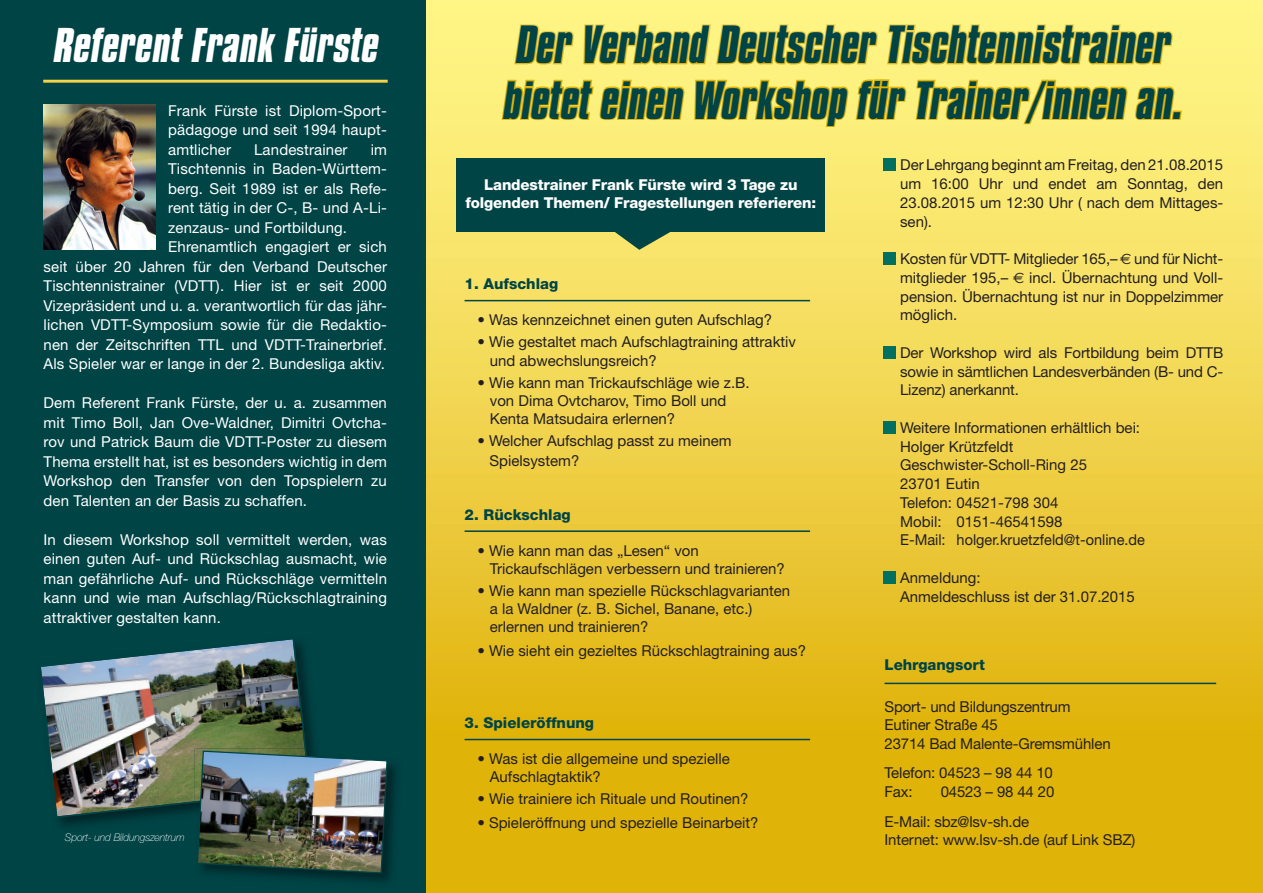
<style>
.page{position:relative;width:1263px;height:893px;background:#fff}
.page>*{position:absolute;margin:0;border:0;box-sizing:border-box;transform-origin:0 0}
.t1{font:italic 700 46.35px/55.7px "Compacta BT";color:#004446}
.t2{font:italic 700 42px "Compacta BT";letter-spacing:.01em;color:#fff}
.t3{font:15px/18.8px "Helvetica Neue";color:#231f20}
.t4{font:15px/19.5px "Helvetica Neue";letter-spacing:.01em;color:#fff;text-align:justify}
.t5{font:800 15px/18px "Helvetica Neue";letter-spacing:-.01em;color:#fff;text-align:center}
.t6{font:800 15px "Helvetica Neue";color:#004446}
.t7{font:italic 100 10.5px "Helvetica Neue";letter-spacing:-.01em;color:#fff}
.s1{font-family:"Euro Sans"}
</style>
<div class="page">
<div style="left:425px;top:0;width:838px;height:893px;background:linear-gradient(to bottom,#fff991,#dba900)"></div>
<div style="left:883px;top:159px;width:12px;height:12px;background:#017060"></div>
<div style="left:883px;top:253px;width:12px;height:12px;background:#017060"></div>
<div style="left:883px;top:346px;width:12px;height:13px;background:#017060"></div>
<div style="left:883px;top:421px;width:12px;height:13px;background:#017060"></div>
<div style="left:883px;top:571px;width:12px;height:13px;background:#017060"></div>
<hr style="left:884px;top:683px;width:332px;height:1px;background:#004446">
<svg style="left:513px;top:23px;width:62px;height:43px"></svg>
<svg style="left:582px;top:23px;width:297px;height:43px"></svg>
<svg style="left:886px;top:23px;width:288px;height:43px"></svg>
<svg style="left:500px;top:78px;width:186px;height:43px"></svg>
<svg style="left:693px;top:78px;width:215px;height:50px"></svg>
<svg style="left:914px;top:78px;width:269px;height:47px"></svg>
<div style="left:456px;top:158px;width:369px;height:74px;background:#004446"></div>
<hr style="left:465px;top:300px;width:345px;height:1px;background:#004446">
<hr style="left:465px;top:530px;width:345px;height:2px;background:#004446">
<hr style="left:465px;top:739px;width:345px;height:1px;background:#004446">
<svg style="left:608px;top:232px;width:66px;height:18px"></svg>
<div style="left:0;top:0;width:425px;height:893px;background:#004446"></div>
<hr style="left:43px;top:80px;width:345px;height:3px;background:#fff">
<img style="left:40px;top:639px;width:271px;height:179px">
<img style="left:195px;top:748px;width:116px;height:55px">
<img style="left:196px;top:750px;width:192px;height:124px">
<img style="left:44px;top:104px;width:111px;height:145px">
<h2 class="t2" style="left:55px;top:19px;width:326px">Referent Frank Fürste</h2>
<p class="t4" style="left:168px;top:100px;width:220px">Frank Fürste ist Diplom-Sport&shy;pädagoge und seit 1994 haupt&shy;amtlicher</p>
<p class="t4" style="left:254px;top:139px;width:95px">Landestrainer</p>
<p class="t4" style="left:371px;top:139px;width:18px">im</p>
<p class="t4" style="left:168px;top:159px;width:220px">Tischtennis in Baden-Württem-</p>
<p class="t4" style="left:168px;top:178px;width:220px">berg. Seit 1989 ist er als Refe-</p>
<p class="t4" style="left:168px;top:198px;width:220px">rent tätig in der C-, B- und A-Li-</p>
<p class="t4" style="left:168px;top:217px;width:180px">zenzaus- und Fortbildung.</p>
<p class="t4" style="left:168px;top:237px;width:220px">Ehrenamtlich engagiert er sich</p>
<p class="t4" style="left:44px;top:256px;width:345px">seit über 20 Jahren für den Verband Deutscher</p>
<p class="t4" style="left:44px;top:276px;width:345px">Tischtennistrainer (VDTT). Hier ist er seit 2000</p>
<p class="t4" style="left:44px;top:295px;width:345px">Vizepräsident und u. a. verantwortlich für das jähr-</p>
<p class="t4" style="left:44px;top:315px;width:345px">lichen VDTT-Symposium sowie für die Redaktio-</p>
<p class="t4" style="left:44px;top:334px;width:345px">nen der Zeitschriften TTL und VDTT-Trainerbrief.</p>
<p class="t4" style="left:44px;top:354px;width:343px">Als Spieler war er lange in der 2. Bundesliga aktiv.</p>
<p class="t4" style="left:44px;top:393px;width:345px">Dem Referent Frank Fürste, der u. a. zusammen mit Timo Boll, Jan Ove-Waldner, Dimitri Ovtcha&shy;rov und Patrick Baum die VDTT-Poster zu diesem Thema erstellt hat, ist es besonders wichtig in dem Workshop den Transfer von den Topspielern zu den Talenten an der Basis zu schaffen.</p>
<p class="t4" style="left:44px;top:529px;width:345px">In diesem Workshop soll vermittelt werden, was einen guten Auf- und Rückschlag ausmacht, wie man gefährliche Auf- und Rückschläge vermitteln kann und wie man Aufschlag/Rückschlagtraining attraktiver gestalten kann.</p>
<p class="t7" style="left:65px;top:831px;width:121px">Sport- und Bildungszentrum</p>
<h1 class="t1" style="left:504px;top:17px;width:681px">Der Verband Deutscher Tischtennistrainer bietet einen Workshop für Trainer/innen an.</h1>
<p class="t5" style="left:465px;top:176px;width:352px">Landestrainer Frank Fürste wird 3 Tage zu folgenden Themen/ Fragestellungen referieren:</p>
<p class="t6" style="left:465px;top:275px;width:95px">1. Aufschlag</p>
<p class="t3" style="left:477px;top:310px;width:296px">• Was kennzeichnet einen guten Aufschlag?</p>
<p class="t3" style="left:490px;top:333px;width:308px;line-height:18px;text-indent:-13px">• Wie gestaltet mach Aufschlagtraining attraktiv und abwechslungsreich?</p>
<p class="t3" style="left:490px;top:373px;width:261px;line-height:18px;text-indent:-13px">• Wie kann man Trickaufschläge wie z.B. von Dima Ovtcharov, Timo Boll und<br>Kenta Matsudaira erlernen?</p>
<p class="t3" style="left:490px;top:430px;width:243px;line-height:19.8px;text-indent:-12px">• Welcher Aufschlag passt zu meinem<br>Spielsystem?</p>
<p class="t6" style="left:465px;top:505px;width:108px">2. Rückschlag</p>
<p class="t3" style="left:490px;top:541px;width:297px;line-height:18px;text-indent:-13px">• Wie kann man das „Lesen“ von<br>Trickaufschlägen verbessern und trainieren?</p>
<p class="t3" style="left:490px;top:581px;width:302px;line-height:18px;text-indent:-13px">• Wie kann man spezielle Rückschlagvarianten a la Waldner (z. B. Sichel, Banane, etc.) erlernen und trainieren?</p>
<p class="t3" style="left:477px;top:641px;width:330px">• Wie sieht ein gezieltes Rückschlagtraining aus?</p>
<p class="t6" style="left:465px;top:714px;width:131px">3. Spieleröffnung</p>
<p class="t3" style="left:490px;top:749px;width:242px;line-height:18px;text-indent:-13px">• Was ist die allgemeine und spezielle<br>Aufschlagtaktik?</p>
<p class="t3" style="left:477px;top:789px;width:273px">• Wie trainiere ich Rituale und Routinen?</p>
<p class="t3" style="left:477px;top:813px;width:283px">• Spieleröffnung und spezielle Beinarbeit?</p>
<p class="t3" style="left:900px;top:155px;width:325px;text-align:justify">Der Lehrgang beginnt am Freitag, den 21.08.2015 um 16:00 Uhr und endet am Sonntag, den 23.08.2015 um 12:30 Uhr ( nach dem Mittages&shy;sen).</p>
<p class="t3" style="left:900px;top:249px;width:325px;text-align:justify">Kosten für VDTT- Mitglieder 165,– <span class="s1">€</span> und für Nicht&shy;mitglieder 195,– <span class="s1">€</span> incl. Übernachtung und Voll&shy;pension. Übernachtung ist nur in Doppelzimmer möglich.</p>
<p class="t3" style="left:900px;top:343px;width:325px;text-align:justify">Der Workshop wird als Fortbildung beim DTTB sowie in sämtlichen Landesverbänden (B- und C-Lizenz) anerkannt.</p>
<p class="t3" style="left:900px;top:418px;width:246px">Weitere Informationen erhältlich bei:<br>Holger Krützfeldt<br>Geschwister-Scholl-Ring 25<br>23701 Eutin<br>Telefon: 04521-798 304<br>Mobil: 0151-46541598<br>E-Mail: holger.kruetzfeld@t-online.de</p>
<p class="t3" style="left:900px;top:568px;width:236px">Anmeldung:<br>Anmeldeschluss ist der 31.07.2015</p>
<p class="t6" style="left:884px;top:656px;width:102px">Lehrgangsort</p>
<p class="t3" style="left:884px;top:696px;width:228px">Sport- und Bildungszentrum<br>Eutiner Straße 45<br>23714 Bad Malente-Gremsmühlen</p>
<p class="t3" style="left:884px;top:763px;width:170px">Telefon: 04523 – 98 44 10<br>Fax:</p>
<p class="t3" style="left:884px;top:777px;width:171px;line-height:29.4px;text-indent:56px">04523 – 98 44 20<br>E-Mail: sbz@lsv-sh.de</p>
<p class="t3" style="left:884px;top:830px;width:252px">Internet: www.lsv-sh.de (auf Link SBZ)</p>
</div>
